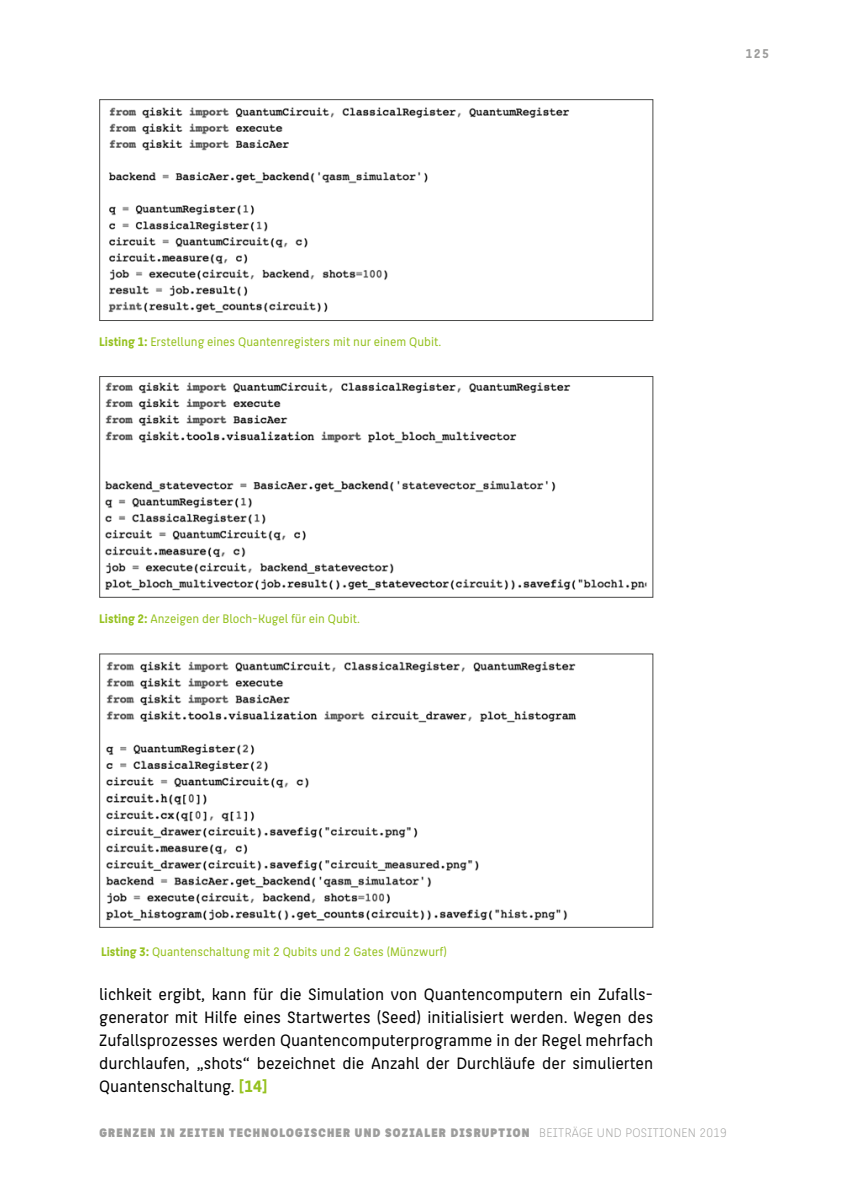
<style>
.page{position:relative;width:844px;height:1191px;background:#fff}
.page>*{position:absolute;margin:0;border:0;box-sizing:border-box;transform-origin:0 0}
.t1{font:17.5px/22.8px "HTW Berlin";color:#000;text-align:justify}
.t2{font:700 13.65px "HTW Berlin";color:#9d9d9c}
.t3{font:13.12px "HTW Berlin";color:#95c11f}
.t4{font:13.12px "HTW Berlin Plakat";letter-spacing:.095em;color:#9d9d9c}
.s1{font-weight:700}
.s2{font-weight:700;color:#95c11f}
.s3{font-family:"HTW Berlin";font-weight:300}
</style>
<div class="page">
<img style="left:105px;top:382px;width:542px;height:209px">
<div style="left:99px;top:376px;width:554px;height:221px;border:1px solid #4a4a49"></div>
<img style="left:106px;top:661px;width:471px;height:260px">
<img style="left:108px;top:107px;width:462px;height:206px">
<div style="left:99px;top:99px;width:554px;height:222px;border:1px solid #4a4a49"></div>
<p class="t3" style="left:99px;top:334px;width:343px"><span class="s1">Listing 1:</span> Erstellung eines Quantenregisters mit nur einem Qubit.</p>
<p class="t3" style="left:99px;top:611px;width:262px"><span class="s1">Listing 2:</span> Anzeigen der Bloch-Kugel für ein Qubit.</p>
<p class="t2" style="left:745px;top:46px;width:25px">125</p>
<p class="t3" style="left:101px;top:944px;width:347px"><span class="s1">Listing 3:</span> Quantenschaltung mit 2 Qubits und 2 Gates (Münzwurf)</p>
<p class="t1" style="left:99px;top:983px;width:555px">lichkeit ergibt, kann für die Simulation von Quantencomputern ein Zufalls&shy;generator mit Hilfe eines Startwertes (Seed) initialisiert werden. Wegen des Zufallsprozesses werden Quantencomputerprogramme in der Regel mehrfach durchlaufen, „shots“ bezeichnet die Anzahl der Durchläufe der simulierten Quantenschaltung. <span class="s2">[14]</span></p>
<p class="t4" style="left:99px;top:1125px;width:628px">GRENZEN IN ZEITEN TECHNOLOGISCHER UND SOZIALER DISRUPTION <span class="s3">BEITRÄGE UND POSITIONEN 2019</span></p>
</div>
